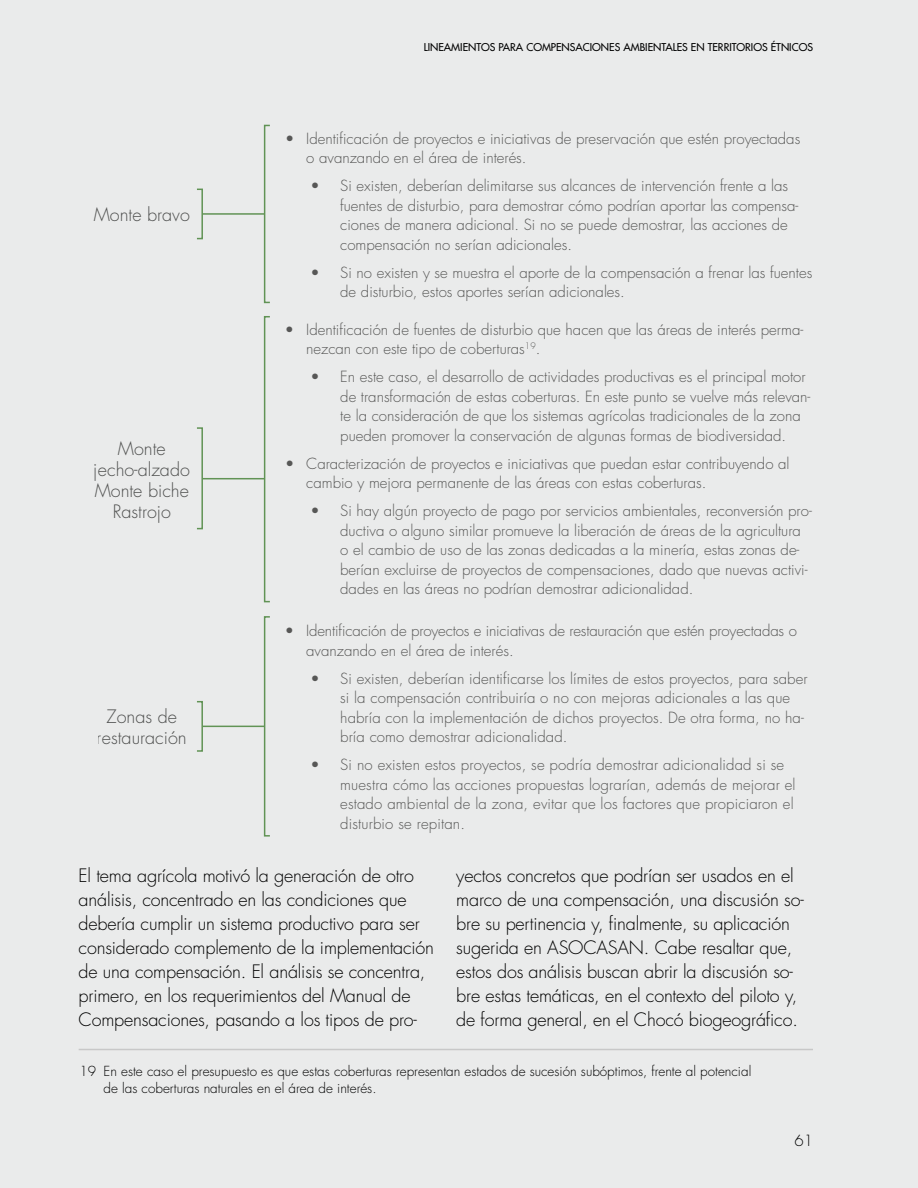
<style>
.page{position:relative;width:918px;height:1188px;background:#eaebeb}
.page>*{position:absolute;margin:0;border:0;box-sizing:border-box;transform-origin:0 0}
.t1{font:300 18px/24px "Futura Std";letter-spacing:-.01em;color:#000}
.t2{font:300 18px/21px "Futura Std";color:#575756;text-align:center}
.t3{font:300 15px/19.5px "Futura Std";color:#575756}
.t4{font:300 15px "Futura Std";color:#000}
.t5{font:300 13.5px/16.5px "Futura Std";color:#000}
.t6{font:500 10.5px "Futura Std";color:#000}
</style>
<div class="page">
<hr style="left:79px;top:1049px;width:734px;height:1px;background:#dadada">
<div style="left:264px;top:125px;width:7px;height:178px;border:2px solid #619355"></div>
<div style="left:264px;top:316px;width:7px;height:286px;border:2px solid #619355"></div>
<div style="left:264px;top:616px;width:7px;height:221px;border:2px solid #619355"></div>
<div style="left:196px;top:189px;width:7px;height:50px;border:2px solid #619355"></div>
<div style="left:196px;top:427px;width:7px;height:102px;border:2px solid #619355"></div>
<div style="left:196px;top:701px;width:7px;height:51px;border:2px solid #619355"></div>
<hr style="left:202px;top:213px;width:63px;height:2px;background:#619355">
<hr style="left:202px;top:478px;width:63px;height:1px;background:#619355">
<hr style="left:202px;top:726px;width:63px;height:1px;background:#619355">
<p class="t2" style="left:94px;top:205px;width:98px">Monte bravo</p>
<p class="t2" style="left:94px;top:438px;width:98px">Monte jecho-alzado<br>Monte biche<br>Rastrojo</p>
<p class="t2" style="left:97px;top:707px;width:91px">Zonas de restauración</p>
<p class="t6" style="left:424px;top:40px;width:391px">LINEAMIENTOS PARA COMPENSACIONES AMBIENTALES EN TERRITORIOS ÉTNICOS</p>
<p class="t3" style="left:306px;top:129px;width:496px;text-indent:-21px">• Identificación de proyectos e iniciativas de preservación que estén proyectadas o avanzando en el área de interés.</p>
<p class="t3" style="left:340px;top:176px;width:460px;text-indent:-30px">• Si existen, deberían delimitarse sus alcances de intervención frente a las fuentes de disturbio, para demostrar cómo podrían aportar las compensa&shy;ciones de manera adicional. Si no se puede demostrar, las acciones de compensación no serían adicionales.</p>
<p class="t3" style="left:340px;top:263px;width:474px;text-indent:-30px">• Si no existen y se muestra el aporte de la compensación a frenar las fuentes de disturbio, estos aportes serían adicionales.</p>
<p class="t3" style="left:306px;top:320px;width:499px;text-indent:-21px">• Identificación de fuentes de disturbio que hacen que las áreas de interés perma&shy;nezcan con este tipo de coberturas<sup>19</sup>.</p>
<p class="t3" style="left:340px;top:368px;width:472px;text-indent:-30px">• En este caso, el desarrollo de actividades productivas es el principal motor de transformación de estas coberturas. En este punto se vuelve más relevan&shy;te la consideración de que los sistemas agrícolas tradicionales de la zona pueden promover la conservación de algunas formas de biodiversidad.</p>
<p class="t3" style="left:306px;top:454px;width:485px;text-indent:-21px">• Caracterización de proyectos e iniciativas que puedan estar contribuyendo al cambio y mejora permanente de las áreas con estas coberturas.</p>
<p class="t3" style="left:340px;top:502px;width:473px;text-indent:-30px">• Si hay algún proyecto de pago por servicios ambientales, reconversión pro&shy;ductiva o alguno similar promueve la liberación de áreas de la agricultura o el cambio de uso de las zonas dedicadas a la minería, estas zonas de&shy;berían excluirse de proyectos de compensaciones, dado que nuevas activi&shy;dades en las áreas no podrían demostrar adicionalidad.</p>
<p class="t3" style="left:306px;top:621px;width:492px;text-indent:-21px">• Identificación de proyectos e iniciativas de restauración que estén proyectadas o avanzando en el área de interés.</p>
<p class="t3" style="left:340px;top:669px;width:469px;text-indent:-30px">• Si existen, deberían identificarse los límites de estos proyectos, para saber si la compensación contribuiría o no con mejoras adicionales a las que habría con la implementación de dichos proyectos. De otra forma, no ha&shy;bría como demostrar adicionalidad.</p>
<p class="t3" style="left:340px;top:755px;width:457px;text-indent:-30px">• Si no existen estos proyectos, se podría demostrar adicionalidad si se muestra cómo las acciones propuestas lograrían, además de mejorar el estado ambiental de la zona, evitar que los factores que propiciaron el disturbio se repitan.</p>
<p class="t1" style="left:79px;top:864px;width:357px">El tema agrícola motivó la generación de otro análisis, concentrado en las condiciones que debería cumplir un sistema productivo para ser considerado complemento de la implementación de una compensación. El análisis se concentra, primero, en los requerimientos del Manual de Compensaciones, pasando a los tipos de pro-</p>
<p class="t1" style="left:456px;top:864px;width:349px">yectos concretos que podrían ser usados en el marco de una compensación, una discusión so&shy;bre su pertinencia y, finalmente, su aplicación sugerida en ASOCASAN. Cabe resaltar que, estos dos análisis buscan abrir la discusión so&shy;bre estas temáticas, en el contexto del piloto y, de forma general, en el Chocó biogeográfico.</p>
<p class="t5" style="left:104px;top:1063px;width:649px;text-indent:-24px">19 En este caso el presupuesto es que estas coberturas representan estados de sucesión subóptimos, frente al potencial de las coberturas naturales en el área de interés.</p>
<p class="t4" style="left:794px;top:1131px;width:20px">61</p>
</div>
